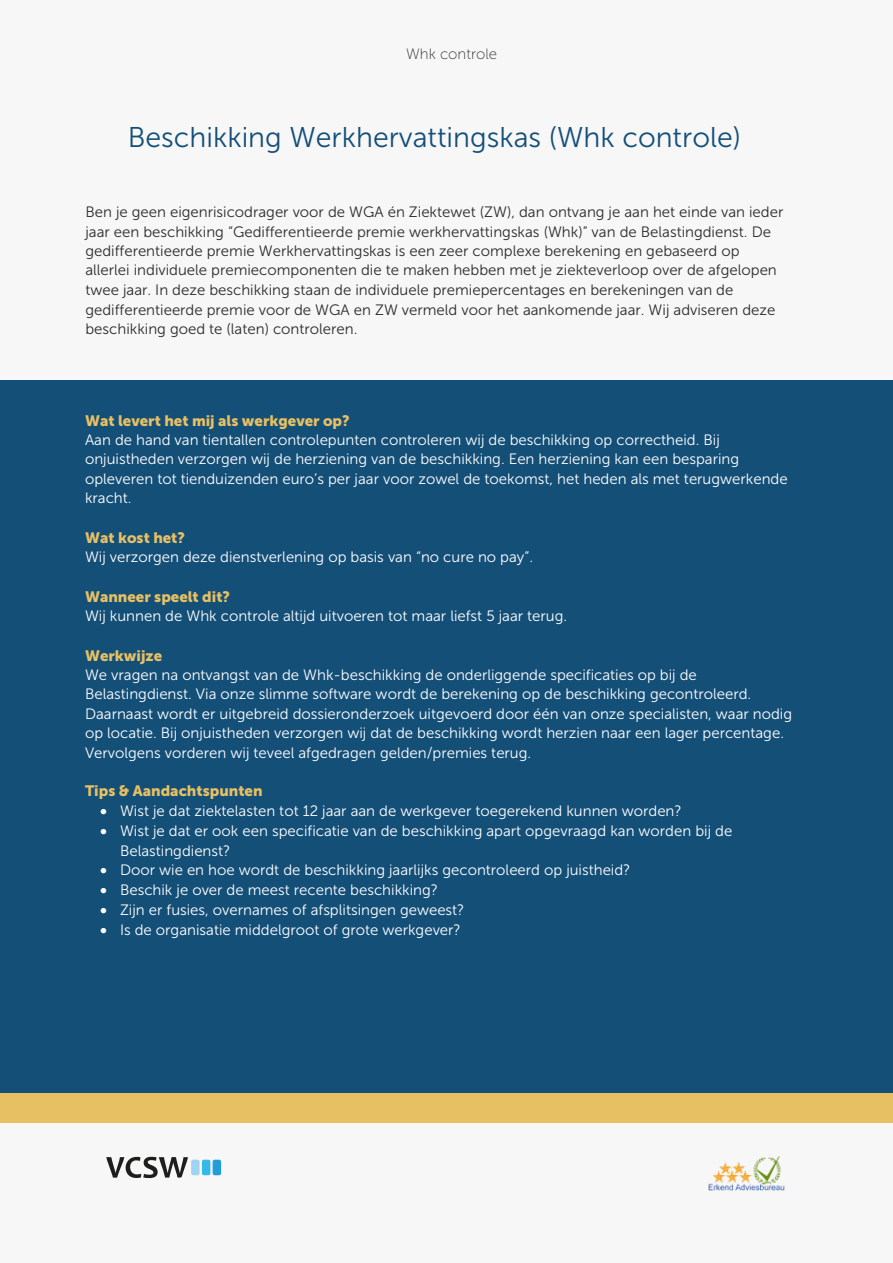
<style>
.page{position:relative;width:893px;height:1263px;background:#f2f2f2}
.page>*{position:absolute;margin:0;border:0;box-sizing:border-box;transform-origin:0 0}
.t1{font:28.5px "Museo Sans 300";color:#144f78}
.t2{font:15px/19.4px "Museo Sans 300";color:#fff}
.t3{font:15px/19.5px "Museo Sans 300";color:#2b2b2b}
.t4{font:15px "Museo Sans 900";color:#e7c063}
.t5{font:15px "Museo Sans 100";color:#303131}
</style>
<div class="page">
<svg style="left:106px;top:1157px;width:115px;height:21px"></svg>
<img style="left:708px;top:1157px;width:77px;height:34px">
<div style="left:0;top:381px;width:893px;height:712px;background:#144f78"></div>
<div style="left:0;top:1093px;width:893px;height:30px;background:#e7c063"></div>
<p class="t5" style="left:406px;top:46px;width:93px">Whk controle</p>
<h1 class="t1" style="left:128px;top:122px;width:615px">Beschikking Werkhervattingskas (Whk controle)</h1>
<p class="t3" style="left:85px;top:202px;width:699px">Ben je geen eigenrisicodrager voor de WGA én Ziektewet (ZW), dan ontvang je aan het einde van ieder jaar een beschikking “Gedifferentieerde premie werkhervattingskas (Whk)” van de Belastingdienst. De gedifferentieerde premie Werkhervattingskas is een zeer complexe berekening en gebaseerd op allerlei individuele premiecomponenten die te maken hebben met je ziekteverloop over de afgelopen twee jaar. In deze beschikking staan de individuele premiepercentages en berekeningen van de gedifferentieerde premie voor de WGA en ZW vermeld voor het aankomende jaar. Wij adviseren deze beschikking goed te (laten) controleren.</p>
<p class="t4" style="left:85px;top:412px;width:266px">Wat levert het mij als werkgever op?</p>
<p class="t2" style="left:85px;top:430px;width:704px">Aan de hand van tientallen controlepunten controleren wij de beschikking op correctheid. Bij onjuistheden verzorgen wij de herziening van de beschikking. Een herziening kan een besparing opleveren tot tienduizenden euro’s per jaar voor zowel de toekomst, het heden als met terugwerkende kracht.</p>
<p class="t4" style="left:85px;top:530px;width:102px">Wat kost het?</p>
<p class="t2" style="left:85px;top:547px;width:449px">Wij verzorgen deze dienstverlening op basis van “no cure no pay”.</p>
<p class="t4" style="left:85px;top:588px;width:147px">Wanneer speelt dit?</p>
<p class="t2" style="left:85px;top:606px;width:484px">Wij kunnen de Whk controle altijd uitvoeren tot maar liefst 5 jaar terug.</p>
<p class="t4" style="left:85px;top:647px;width:79px">Werkwijze</p>
<p class="t2" style="left:85px;top:665px;width:709px">We vragen na ontvangst van de Whk-beschikking de onderliggende specificaties op bij de Belastingdienst. Via onze slimme software wordt de berekening op de beschikking gecontroleerd.<br>Daarnaast wordt er uitgebreid dossieronderzoek uitgevoerd door één van onze specialisten, waar nodig op locatie. Bij onjuistheden verzorgen wij dat de beschikking wordt herzien naar een lager percentage.<br>Vervolgens vorderen wij teveel afgedragen gelden/premies terug.</p>
<p class="t4" style="left:85px;top:782px;width:179px">Tips &amp; Aandachtspunten</p>
<p class="t2" style="left:100px;top:801px;width:583px">• Wist je dat ziektelasten tot 12 jaar aan de werkgever toegerekend kunnen worden?</p>
<p class="t2" style="left:120px;top:821px;width:614px;line-height:19.8px;text-indent:-20px">• Wist je dat er ook een specificatie van de beschikking apart opgevraagd kan worden bij de<br>Belastingdienst?</p>
<p class="t2" style="left:100px;top:860px;width:532px">• Door wie en hoe wordt de beschikking jaarlijks gecontroleerd op juistheid?</p>
<p class="t2" style="left:100px;top:880px;width:339px">• Beschik je over de meest recente beschikking?</p>
<p class="t2" style="left:100px;top:900px;width:366px">• Zijn er fusies, overnames of afsplitsingen geweest?</p>
<p class="t2" style="left:100px;top:920px;width:362px">• Is de organisatie middelgroot of grote werkgever?</p>
</div>
